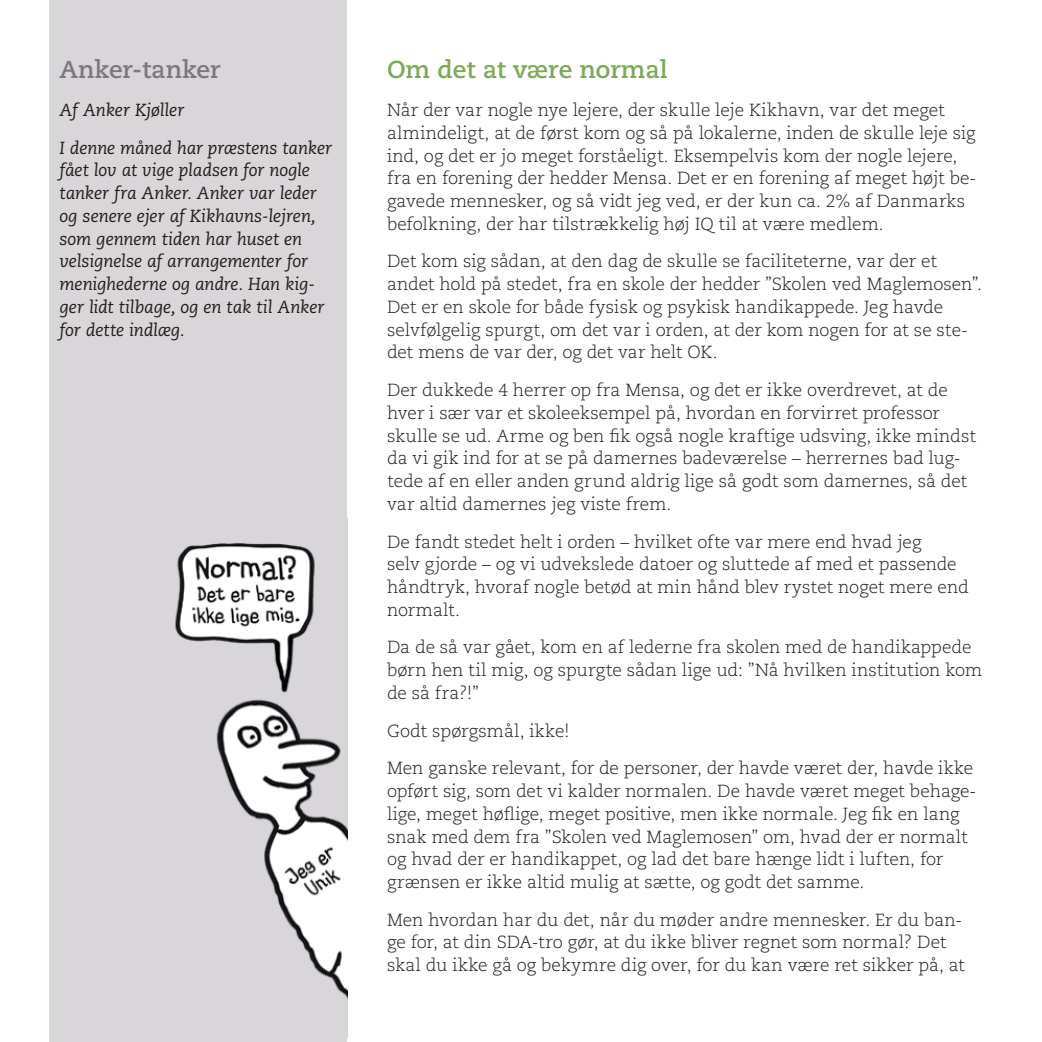
<style>
.page{position:relative;width:1042px;height:1042px;background:#fff}
.page>*{position:absolute;margin:0;border:0;box-sizing:border-box;transform-origin:0 0}
.t1{font:700 24.5px "Caecilia LT Std";color:#7aab54}
.t2{font:700 24.5px "Caecilia LT Std";color:#7c7883}
.t3{font:300 17.5px/22.8px "Caecilia LT Std";letter-spacing:-.005em;color:#231f20}
.t4{font:italic 17.5px/22.8px "Caecilia LT Std";letter-spacing:-.01em;color:#231f20}
</style>
<div class="page">
<div style="left:50px;top:0;width:297px;height:1042px;background:#d8d6d9"></div>
<img style="left:175px;top:543px;width:172px;height:455px">
<h1 class="t2" style="left:60px;top:58px;width:163px">Anker-tanker</h1>
<p class="t4" style="left:60px;top:92px;width:274px;line-height:37.6px">Af Anker Kjøller<br>I denne måned har præstens tanker</p>
<p class="t4" style="left:60px;top:160px;width:267px">fået lov at vige pladsen for nogle tanker fra Anker. Anker var leder og senere ejer af Kikhavns-lejren, som gennem tiden har huset en velsignelse af arrangementer for menighederne og andre. Han kig&shy;ger lidt tilbage, og en tak til Anker for dette indlæg.</p>
<h1 class="t1" style="left:387px;top:58px;width:282px">Om det at være normal</h1>
<p class="t3" style="left:387px;top:99px;width:591px">Når der var nogle nye lejere, der skulle leje Kikhavn, var det meget almindeligt, at de først kom og så på lokalerne, inden de skulle leje sig ind, og det er jo meget forståeligt. Eksempelvis kom der nogle lejere, fra en forening der hedder Mensa. Det er en forening af meget højt be&shy;gavede mennesker, og så vidt jeg ved, er der kun ca. 2% af Danmarks befolkning, der har tilstrækkelig høj IQ til at være medlem.</p>
<p class="t3" style="left:387px;top:251px;width:596px">Det kom sig sådan, at den dag de skulle se faciliteterne, var der et andet hold på stedet, fra en skole der hedder ”Skolen ved Maglemosen”.<br>Det er en skole for både fysisk og psykisk handikappede. Jeg havde selvfølgelig spurgt, om det var i orden, at der kom nogen for at se ste&shy;det mens de var der, og det var helt OK.</p>
<p class="t3" style="left:387px;top:379px;width:591px">Der dukkede 4 herrer op fra Mensa, og det er ikke overdrevet, at de hver i sær var et skoleeksempel på, hvordan en forvirret professor skulle se ud. Arme og ben fik også nogle kraftige udsving, ikke mindst da vi gik ind for at se på damernes badeværelse – herrernes bad lug&shy;tede af en eller anden grund aldrig lige så godt som damernes, så det var altid damernes jeg viste frem.</p>
<p class="t3" style="left:387px;top:531px;width:583px">De fandt stedet helt i orden – hvilket ofte var mere end hvad jeg<br>selv gjorde – og vi udvekslede datoer og sluttede af med et passende håndtryk, hvoraf nogle betød at min hånd blev rystet noget mere end normalt.</p>
<p class="t3" style="left:387px;top:637px;width:597px">Da de så var gået, kom en af lederne fra skolen med de handikappede børn hen til mig, og spurgte sådan lige ud: ”Nå hvilken institution kom de så fra?!”</p>
<p class="t3" style="left:387px;top:712px;width:588px;line-height:37.6px">Godt spørgsmål, ikke!<br>Men ganske relevant, for de personer, der havde været der, havde ikke</p>
<p class="t3" style="left:387px;top:780px;width:591px">opført sig, som det vi kalder normalen. De havde været meget behage&shy;lige, meget høflige, meget positive, men ikke normale. Jeg fik en lang snak med dem fra ”Skolen ved Maglemosen” om, hvad der er normalt og hvad der er handikappet, og lad det bare hænge lidt i luften, for grænsen er ikke altid mulig at sætte, og godt det samme.</p>
<p class="t3" style="left:387px;top:909px;width:579px">Men hvordan har du det, når du møder andre mennesker. Er du ban&shy;ge for, at din SDA-tro gør, at du ikke bliver regnet som normal? Det skal du ikke gå og bekymre dig over, for du kan være ret sikker på, at</p>
</div>
